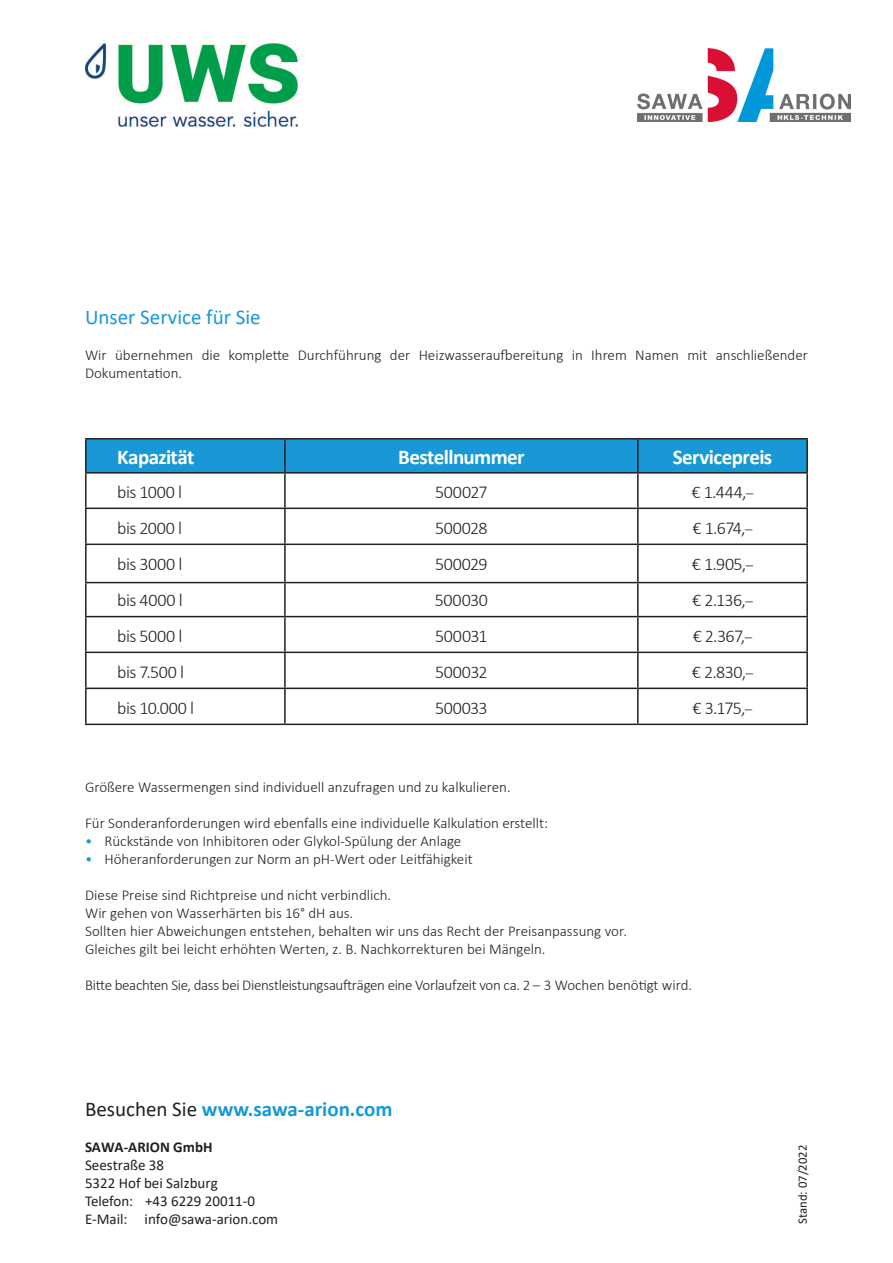
<style>
.page{position:relative;width:893px;height:1263px;background:#fff}
.page>*{position:absolute;margin:0;border:0;box-sizing:border-box;transform-origin:0 0}
.t1{font:700 21px "Calibri";letter-spacing:-.03em;color:#fff}
.t2{font:700 21px "Calibri";color:#1898d6}
.t3{font:21px "Calibri";color:#1898d6}
.t4{font:300 18px "Calibri";letter-spacing:-.03em;color:#231f20}
.t5{font:300 15px/18px "Calibri";color:#231f20}
.t6{font:300 15px "Calibri";letter-spacing:-.02em;color:#231f20}
.t7{font:15px "Calibri";color:#231f20}
.t8{font:700 15px "Calibri";color:#231f20}
.t9{font:12.75px "Calibri";color:#231f20}
.s1{font-size:15px}
.s2{color:#1898d6}
.s3{font-weight:400;color:#231f20}
</style>
<div class="page">
<img style="left:638px;top:48px;width:212px;height:74px">
<img style="left:85px;top:44px;width:213px;height:82px">
<div style="left:87px;top:440px;width:719px;height:32px;background:#1898d6"></div>
<hr style="left:85px;top:438px;width:200px;height:2px;background:#231f20">
<hr style="left:85px;top:440px;width:2px;height:32px;background:#231f20">
<hr style="left:285px;top:438px;width:353px;height:2px;background:#231f20">
<hr style="left:284px;top:440px;width:2px;height:32px;background:#231f20">
<hr style="left:638px;top:438px;width:170px;height:2px;background:#231f20">
<hr style="left:637px;top:440px;width:2px;height:32px;background:#231f20">
<hr style="left:806px;top:440px;width:2px;height:32px;background:#231f20">
<hr style="left:85px;top:472px;width:200px;height:2px;background:#231f20">
<hr style="left:85px;top:474px;width:2px;height:34px;background:#231f20">
<hr style="left:285px;top:472px;width:353px;height:2px;background:#231f20">
<hr style="left:284px;top:474px;width:2px;height:34px;background:#231f20">
<hr style="left:638px;top:472px;width:170px;height:2px;background:#231f20">
<hr style="left:637px;top:474px;width:2px;height:34px;background:#231f20">
<hr style="left:806px;top:474px;width:2px;height:34px;background:#231f20">
<hr style="left:85px;top:508px;width:200px;height:1px;background:#231f20">
<hr style="left:85px;top:509px;width:2px;height:35px;background:#231f20">
<hr style="left:285px;top:508px;width:353px;height:1px;background:#231f20">
<hr style="left:284px;top:509px;width:2px;height:35px;background:#231f20">
<hr style="left:638px;top:508px;width:170px;height:1px;background:#231f20">
<hr style="left:637px;top:509px;width:2px;height:35px;background:#231f20">
<hr style="left:806px;top:509px;width:2px;height:35px;background:#231f20">
<hr style="left:85px;top:544px;width:200px;height:1px;background:#231f20">
<hr style="left:85px;top:545px;width:2px;height:37px;background:#231f20">
<hr style="left:285px;top:544px;width:353px;height:1px;background:#231f20">
<hr style="left:284px;top:545px;width:2px;height:37px;background:#231f20">
<hr style="left:638px;top:544px;width:170px;height:1px;background:#231f20">
<hr style="left:637px;top:545px;width:2px;height:37px;background:#231f20">
<hr style="left:806px;top:545px;width:2px;height:37px;background:#231f20">
<hr style="left:85px;top:582px;width:200px;height:1px;background:#231f20">
<hr style="left:85px;top:583px;width:2px;height:33px;background:#231f20">
<hr style="left:285px;top:582px;width:353px;height:1px;background:#231f20">
<hr style="left:284px;top:583px;width:2px;height:33px;background:#231f20">
<hr style="left:638px;top:582px;width:170px;height:1px;background:#231f20">
<hr style="left:637px;top:583px;width:2px;height:33px;background:#231f20">
<hr style="left:806px;top:583px;width:2px;height:33px;background:#231f20">
<hr style="left:85px;top:616px;width:200px;height:1px;background:#231f20">
<hr style="left:85px;top:617px;width:2px;height:35px;background:#231f20">
<hr style="left:285px;top:616px;width:353px;height:1px;background:#231f20">
<hr style="left:284px;top:617px;width:2px;height:35px;background:#231f20">
<hr style="left:638px;top:616px;width:170px;height:1px;background:#231f20">
<hr style="left:637px;top:617px;width:2px;height:35px;background:#231f20">
<hr style="left:806px;top:617px;width:2px;height:35px;background:#231f20">
<hr style="left:85px;top:652px;width:200px;height:1px;background:#231f20">
<hr style="left:85px;top:653px;width:2px;height:35px;background:#231f20">
<hr style="left:285px;top:652px;width:353px;height:1px;background:#231f20">
<hr style="left:284px;top:653px;width:2px;height:35px;background:#231f20">
<hr style="left:638px;top:652px;width:170px;height:1px;background:#231f20">
<hr style="left:637px;top:653px;width:2px;height:35px;background:#231f20">
<hr style="left:806px;top:653px;width:2px;height:35px;background:#231f20">
<hr style="left:85px;top:688px;width:200px;height:1px;background:#231f20">
<hr style="left:85px;top:689px;width:2px;height:35px;background:#231f20">
<hr style="left:285px;top:688px;width:353px;height:1px;background:#231f20">
<hr style="left:284px;top:689px;width:2px;height:35px;background:#231f20">
<hr style="left:638px;top:688px;width:170px;height:1px;background:#231f20">
<hr style="left:637px;top:689px;width:2px;height:35px;background:#231f20">
<hr style="left:806px;top:689px;width:2px;height:35px;background:#231f20">
<hr style="left:85px;top:724px;width:200px;height:1px;background:#231f20">
<hr style="left:285px;top:724px;width:353px;height:1px;background:#231f20">
<hr style="left:638px;top:724px;width:170px;height:1px;background:#231f20">
<p class="t3" style="left:85px;top:302px;width:177px">Unser Service für Sie</p>
<p class="t5" style="left:85px;top:346px;width:724px">Wir übernehmen die komplette Durchführung der Heizwasseraufbereitung in Ihrem Namen mit anschließender<br>Dokumentation.</p>
<p class="t1" style="left:117px;top:442px;width:79px">Kapazität</p>
<p class="t1" style="left:398px;top:442px;width:128px">Bestellnummer</p>
<p class="t1" style="left:673px;top:442px;width:101px">Servicepreis</p>
<p class="t4" style="left:117px;top:481px;width:66px">bis 1000 l</p>
<p class="t4" style="left:435px;top:481px;width:54px">500027</p>
<p class="t4" style="left:691px;top:481px;width:64px">€ 1.444,<span class="s1">–</span></p>
<p class="t4" style="left:117px;top:517px;width:66px">bis 2000 l</p>
<p class="t4" style="left:435px;top:517px;width:54px">500028</p>
<p class="t4" style="left:692px;top:517px;width:62px">€ 1.674,<span class="s1">–</span></p>
<p class="t4" style="left:117px;top:553px;width:67px">bis 3000 l</p>
<p class="t4" style="left:435px;top:553px;width:54px">500029</p>
<p class="t4" style="left:692px;top:553px;width:63px">€ 1.905,<span class="s1">–</span></p>
<p class="t4" style="left:117px;top:589px;width:67px">bis 4000 l</p>
<p class="t4" style="left:435px;top:589px;width:54px">500030</p>
<p class="t4" style="left:692px;top:589px;width:62px">€ 2.136,<span class="s1">–</span></p>
<p class="t4" style="left:117px;top:625px;width:67px">bis 5000 l</p>
<p class="t4" style="left:435px;top:625px;width:54px">500031</p>
<p class="t4" style="left:693px;top:625px;width:61px">€ 2.367,<span class="s1">–</span></p>
<p class="t4" style="left:117px;top:661px;width:68px">bis 7.500 l</p>
<p class="t4" style="left:435px;top:661px;width:54px">500032</p>
<p class="t4" style="left:692px;top:661px;width:63px">€ 2.830,<span class="s1">–</span></p>
<p class="t4" style="left:117px;top:697px;width:78px">bis 10.000 l</p>
<p class="t4" style="left:435px;top:697px;width:54px">500033</p>
<p class="t4" style="left:693px;top:697px;width:61px">€ 3.175,<span class="s1">–</span></p>
<p class="t5" style="left:85px;top:778px;width:427px">Größere Wassermengen sind individuell anzufragen und zu kalkulieren.</p>
<p class="t5" style="left:85px;top:814px;width:464px">Für Sonderanforderungen wird ebenfalls eine individuelle Kalkulation erstellt:</p>
<p class="t5" style="left:85px;top:832px;width:378px"><span class="s2">•</span> Rückstände von Inhibitoren oder Glykol-Spülung der Anlage</p>
<p class="t5" style="left:85px;top:850px;width:389px"><span class="s2">•</span> Höheranforderungen zur Norm an pH-Wert oder Leitfähigkeit</p>
<p class="t5" style="left:85px;top:886px;width:308px">Diese Preise sind Richtpreise und nicht verbindlich.</p>
<p class="t5" style="left:85px;top:904px;width:270px">Wir gehen von Wasserhärten bis 16° dH aus.</p>
<p class="t5" style="left:85px;top:922px;width:543px">Sollten hier Abweichungen entstehen, behalten wir uns das Recht der Preisanpassung vor.</p>
<p class="t5" style="left:85px;top:940px;width:462px">Gleiches gilt bei leicht erhöhten Werten, z. B. Nachkorrekturen bei Mängeln.</p>
<p class="t6" style="left:85px;top:976px;width:609px">Bitte beachten Sie, dass bei Dienstleistungsaufträgen eine Vorlaufzeit von ca. 2 – 3 Wochen benötigt wird.</p>
<p class="t2" style="left:85px;top:1094px;width:309px"><span class="s3">Besuchen Sie</span> www.sawa-arion.com</p>
<p class="t8" style="left:85px;top:1136px;width:129px">SAWA-ARION GmbH</p>
<p class="t7" style="left:85px;top:1155px;width:81px">Seestraße 38</p>
<p class="t7" style="left:85px;top:1173px;width:134px">5322 Hof bei Salzburg</p>
<p class="t7" style="left:85px;top:1191px;width:172px">Telefon: +43 6229 20011-0</p>
<p class="t7" style="left:85px;top:1209px;width:195px">E-Mail: info@sawa-arion.com</p>
<p class="t9" style="left:794px;top:1224px;width:81px;rotate:-90deg">Stand: 07/2022</p>
</div>
